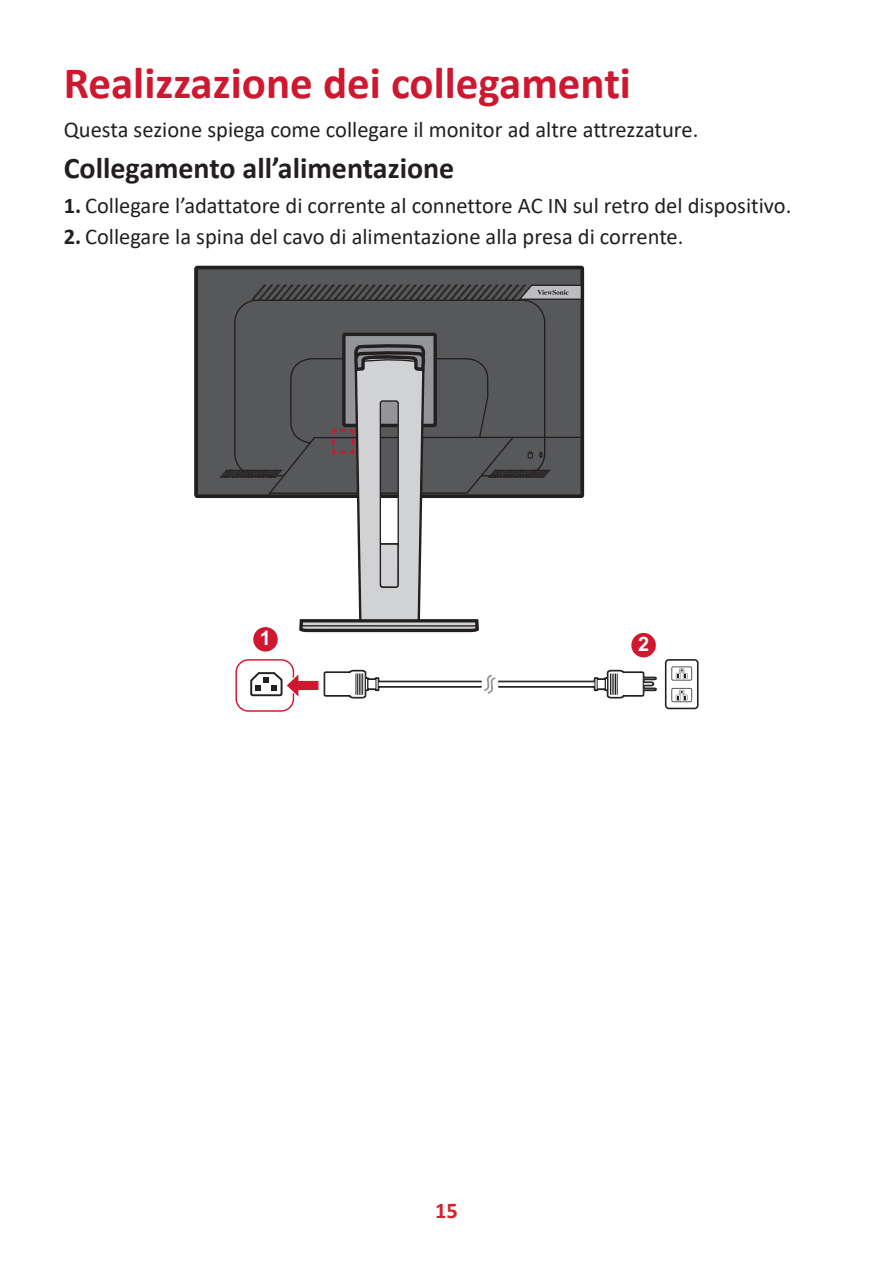
<style>
.page{position:relative;width:893px;height:1263px;background:#fff}
.page>*{position:absolute;margin:0;border:0;box-sizing:border-box;transform-origin:0 0}
.t1{font:700 45px "Calibri";color:#ce182f}
.t2{font:700 30px "Calibri";color:#231f20}
.t3{font:22.5px "Calibri";color:#231f20}
.t4{font:700 22.5px "Calibri";color:#d1232a}
.t5{font:700 19.95px "Arial";color:#fff}
.s1{font-weight:700}
</style>
<div class="page">
<div style="left:196px;top:267px;width:386px;height:229px;background:#57585a"></div>
<svg style="left:234px;top:300px;width:312px;height:45px"></svg>
<div style="left:344px;top:334px;width:91px;height:91px;background:#939598"></div>
<div style="left:342px;top:333px;width:95px;height:94px;border:3px solid #231f20"></div>
<div style="left:194px;top:266px;width:390px;height:232px;border:3px solid #231f20"></div>
<svg style="left:251px;top:284px;width:333px;height:17px"></svg>
<div style="left:665px;top:659px;width:33px;height:50px;border:2px solid #231f20;border-radius:3px"></div>
<div style="left:671px;top:666px;width:21px;height:14px;border:1px solid #57585a"></div>
<svg style="left:675px;top:668px;width:13px;height:11px"></svg>
<div style="left:671px;top:688px;width:21px;height:14px;border:1px solid #57585a"></div>
<svg style="left:675px;top:689px;width:13px;height:12px"></svg>
<svg style="left:220px;top:345px;width:437px;height:367px"></svg>
<h1 class="t1" style="left:64px;top:51px;width:569px">Realizzazione dei collegamenti</h1>
<p class="t3" style="left:64px;top:114px;width:636px">Questa sezione spiega come collegare il monitor ad altre attrezzature.</p>
<h2 class="t2" style="left:64px;top:146px;width:392px">Collegamento all’alimentazione</h2>
<p class="t3" style="left:64px;top:190px;width:729px"><span class="s1">1.</span> Collegare l’adattatore di corrente al connettore AC IN sul retro del dispositivo.</p>
<p class="t3" style="left:64px;top:221px;width:621px"><span class="s1">2.</span> Collegare la spina del cavo di alimentazione alla presa di corrente.</p>
<p class="t5" style="left:260px;top:624px;width:13px">1</p>
<p class="t5" style="left:638px;top:630px;width:13px">2</p>
<p class="t4" style="left:435px;top:1194px;width:24px">15</p>
</div>
